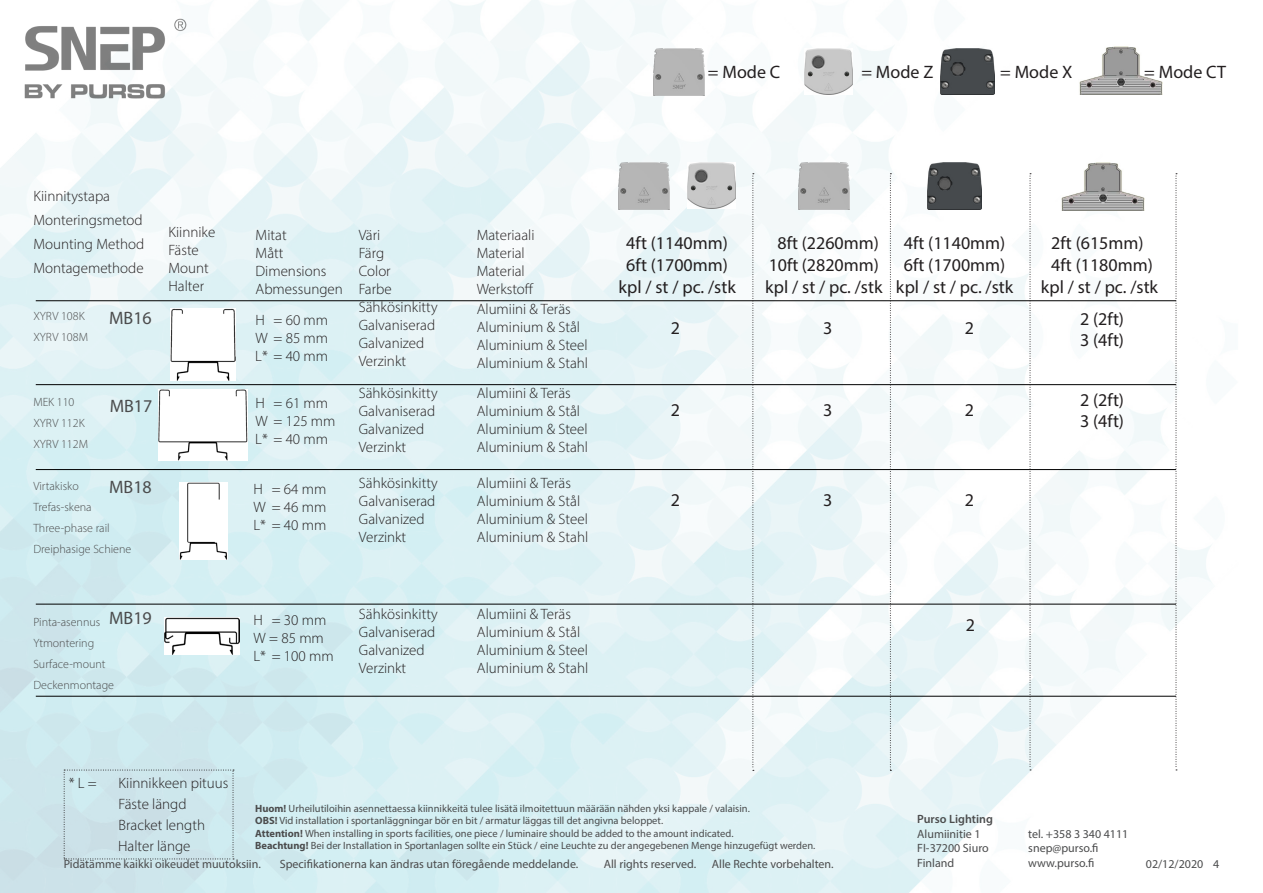
<style>
.page{position:relative;width:1263px;height:893px;background:#fff}
.page>*{position:absolute;margin:0;border:0;box-sizing:border-box;transform-origin:0 0}
.t1{font:18px/21.6px "Myriad Pro";color:#231f20;text-align:center}
.t2{font:18px "Myriad Pro";color:#4b4c4d}
.t3{font:300 15px/18px "Myriad Pro";color:#231f20}
.t4{font:12px/14.4px "Myriad Pro";color:#4b4c4d}
.t5{font:300 12px/21px "Myriad Pro";color:#4b4c4d}
.t6{font:600 12px "Myriad Pro";color:#4b4c4d}
.t7{font:10.5px/12.6px "Myriad Pro";color:#4b4c4d}
.s1{font-weight:700}
</style>
<div class="page">
<img style="left:0;top:0;width:1212px;height:893px">
<div style="left:64px;top:770px;width:170px;height:89px;background:#cde6ec"></div>
<hr style="left:36px;top:696px;width:1140px;height:1px;background:#000">
<hr style="left:36px;top:604px;width:1140px;height:1px;background:#000">
<hr style="left:36px;top:384px;width:1140px;height:1px;background:#000">
<hr style="left:36px;top:300px;width:1140px;height:1px;background:#000">
<hr style="left:36px;top:469px;width:1140px;height:1px;background:#000">
<svg style="left:752px;top:173px;width:2px;height:598px"></svg>
<svg style="left:1175px;top:173px;width:2px;height:598px"></svg>
<svg style="left:890px;top:173px;width:1px;height:598px"></svg>
<svg style="left:1030px;top:173px;width:1px;height:598px"></svg>
<img style="left:171px;top:309px;width:65px;height:72px">
<img style="left:618px;top:162px;width:51px;height:48px">
<img style="left:798px;top:162px;width:51px;height:48px">
<img style="left:688px;top:162px;width:48px;height:46px">
<img style="left:653px;top:48px;width:51px;height:48px">
<img style="left:804px;top:48px;width:48px;height:47px">
<img style="left:927px;top:162px;width:55px;height:47px">
<img style="left:940px;top:48px;width:54px;height:47px">
<img style="left:1078px;top:44px;width:85px;height:51px">
<img style="left:1060px;top:160px;width:84px;height:51px">
<img style="left:25px;top:19px;width:162px;height:79px">
<img style="left:158px;top:390px;width:90px;height:70px">
<img style="left:179px;top:483px;width:48px;height:76px">
<img style="left:164px;top:617px;width:75px;height:38px">
<p class="t1" style="left:708px;top:61px;width:74px">= Mode C</p>
<p class="t1" style="left:861px;top:61px;width:73px">= Mode Z</p>
<p class="t1" style="left:1000px;top:61px;width:74px">= Mode X</p>
<p class="t1" style="left:1144px;top:61px;width:83px">= Mode CT</p>
<p class="t3" style="left:33px;top:184px;width:112px;line-height:24px">Kiinnitystapa<br>Monteringsmetod<br>Mounting Method<br>Montagemethode</p>
<p class="t5" style="left:33px;top:305px;width:53px">XYRV 108K</p>
<p class="t2" style="left:109px;top:307px;width:44px">MB16</p>
<p class="t5" style="left:33px;top:326px;width:56px">XYRV 108M</p>
<p class="t3" style="left:168px;top:223px;width:48px">Kiinnike<br>Fäste<br>Mount<br>Halter</p>
<p class="t3" style="left:256px;top:226px;width:89px">Mitat<br>Mått<br>Dimensions<br>Abmessungen</p>
<p class="t3" style="left:255px;top:310px;width:74px;text-align:justify">H = 60 mm W = 85 mm L* = 40 mm</p>
<p class="t3" style="left:359px;top:226px;width:35px">Väri<br>Färg<br>Color<br>Farbe</p>
<p class="t3" style="left:359px;top:298px;width:80px">Sähkösinkitty<br>Galvaniserad<br>Galvanized<br>Verzinkt</p>
<p class="t3" style="left:477px;top:226px;width:59px">Materiaali<br>Material<br>Material<br>Werkstoff</p>
<p class="t3" style="left:477px;top:300px;width:113px">Alumiini &amp; Teräs<br>Aluminium &amp; Stål<br>Aluminium &amp; Steel<br>Aluminium &amp; Stahl</p>
<p class="t1" style="left:618px;top:232px;width:119px;line-height:22px">4ft (1140mm)<br>6ft (1700mm) kpl / st / pc. /stk</p>
<p class="t1" style="left:769px;top:232px;width:112px">8ft (2260mm)<br>10ft (2820mm)</p>
<p class="t1" style="left:904px;top:232px;width:103px;text-align:left">4ft (1140mm)<br>6ft (1700mm)</p>
<p class="t1" style="left:765px;top:276px;width:250px">kpl / st / pc. /stk kpl / st / pc. /stk</p>
<p class="t1" style="left:671px;top:316px;width:11px">2</p>
<p class="t1" style="left:823px;top:316px;width:11px">3</p>
<p class="t1" style="left:965px;top:316px;width:11px">2</p>
<p class="t1" style="left:1041px;top:232px;width:119px;line-height:22px">2ft (615mm)<br>4ft (1180mm) kpl / st / pc. /stk</p>
<p class="t1" style="left:1080px;top:308px;width:45px;text-align:left">2 (2ft)<br>3 (4ft)</p>
<p class="t3" style="left:255px;top:394px;width:82px">H = 61 mm<br>W = 125 mm<br>L* = 40 mm</p>
<p class="t3" style="left:359px;top:383px;width:80px">Sähkösinkitty<br>Galvaniserad<br>Galvanized<br>Verzinkt</p>
<p class="t5" style="left:33px;top:391px;width:56px">MEK 110<br>XYRV 112K<br>XYRV 112M</p>
<p class="t3" style="left:477px;top:384px;width:113px">Alumiini &amp; Teräs<br>Aluminium &amp; Stål<br>Aluminium &amp; Steel<br>Aluminium &amp; Stahl</p>
<p class="t1" style="left:1080px;top:388px;width:45px;text-align:left">2 (2ft)<br>3 (4ft)</p>
<p class="t2" style="left:110px;top:394px;width:44px">MB17</p>
<p class="t1" style="left:671px;top:399px;width:11px">2</p>
<p class="t1" style="left:823px;top:399px;width:11px">3</p>
<p class="t1" style="left:965px;top:399px;width:11px">2</p>
<p class="t5" style="left:33px;top:476px;width:99px">Virtakisko<br>Trefas-skena<br>Three-phase rail<br>Dreiphasige Schiene</p>
<p class="t3" style="left:359px;top:473px;width:80px">Sähkösinkitty<br>Galvaniserad<br>Galvanized<br>Verzinkt</p>
<p class="t3" style="left:477px;top:474px;width:113px">Alumiini &amp; Teräs<br>Aluminium &amp; Stål<br>Aluminium &amp; Steel<br>Aluminium &amp; Stahl</p>
<p class="t2" style="left:109px;top:476px;width:44px">MB18</p>
<p class="t3" style="left:254px;top:480px;width:74px;text-align:justify">H = 64 mm W = 46 mm L* = 40 mm</p>
<p class="t5" style="left:33px;top:611px;width:82px">Pinta-asennus<br>Ytmontering<br>Surface-mount<br>Deckenmontage</p>
<p class="t3" style="left:359px;top:604px;width:80px">Sähkösinkitty<br>Galvaniserad<br>Galvanized<br>Verzinkt</p>
<p class="t3" style="left:477px;top:605px;width:113px">Alumiini &amp; Teräs<br>Aluminium &amp; Stål<br>Aluminium &amp; Steel<br>Aluminium &amp; Stahl</p>
<p class="t2" style="left:109px;top:607px;width:44px">MB19</p>
<p class="t3" style="left:254px;top:611px;width:82px">H = 30 mm<br>W = 85 mm<br>L* = 100 mm</p>
<p class="t1" style="left:671px;top:489px;width:11px">2</p>
<p class="t1" style="left:823px;top:489px;width:11px">3</p>
<p class="t1" style="left:965px;top:489px;width:11px">2</p>
<p class="t1" style="left:966px;top:614px;width:11px">2</p>
<p class="t3" style="left:69px;top:773px;width:30px">* L =</p>
<p class="t3" style="left:118px;top:772px;width:112px;line-height:21px">Kiinnikkeen pituus<br>Fäste längd<br>Bracket length<br>Halter länge</p>
<p class="t7" style="left:255px;top:802px;width:562px"><span class="s1">Huom!</span> Urheilutiloihin asennettaessa kiinnikkeitä tulee lisätä ilmoitettuun määrään nähden yksi kappale / valaisin.<br><span class="s1">OBS!</span> Vid installation i sportanläggningar bör en bit / armatur läggas till det angivna beloppet.<br><span class="s1">Attention!</span> When installing in sports facilities, one piece / luminaire should be added to the amount indicated.<br><span class="s1">Beachtung!</span> Bei der Installation in Sportanlagen sollte ein Stück / eine Leuchte zu der angegebenen Menge hinzugefügt werden.</p>
<p class="t4" style="left:64px;top:857px;width:199px">Pidätämme kaikki oikeudet muutoksiin.</p>
<p class="t4" style="left:280px;top:857px;width:300px">Specifikationerna kan ändras utan föregående meddelande.</p>
<p class="t4" style="left:604px;top:857px;width:94px">All rights reserved.</p>
<p class="t4" style="left:712px;top:857px;width:123px">Alle Rechte vorbehalten.</p>
<p class="t6" style="left:917px;top:812px;width:77px">Purso Lighting</p>
<p class="t4" style="left:917px;top:826px;width:73px">Alumiinitie 1<br>FI-37200 Siuro<br>Finland</p>
<p class="t4" style="left:1028px;top:826px;width:102px">tel. +358 3 340 4111 snep@purso.fi www.purso.fi</p>
<p class="t4" style="left:1146px;top:857px;width:75px">02/12/2020 4</p>
</div>
